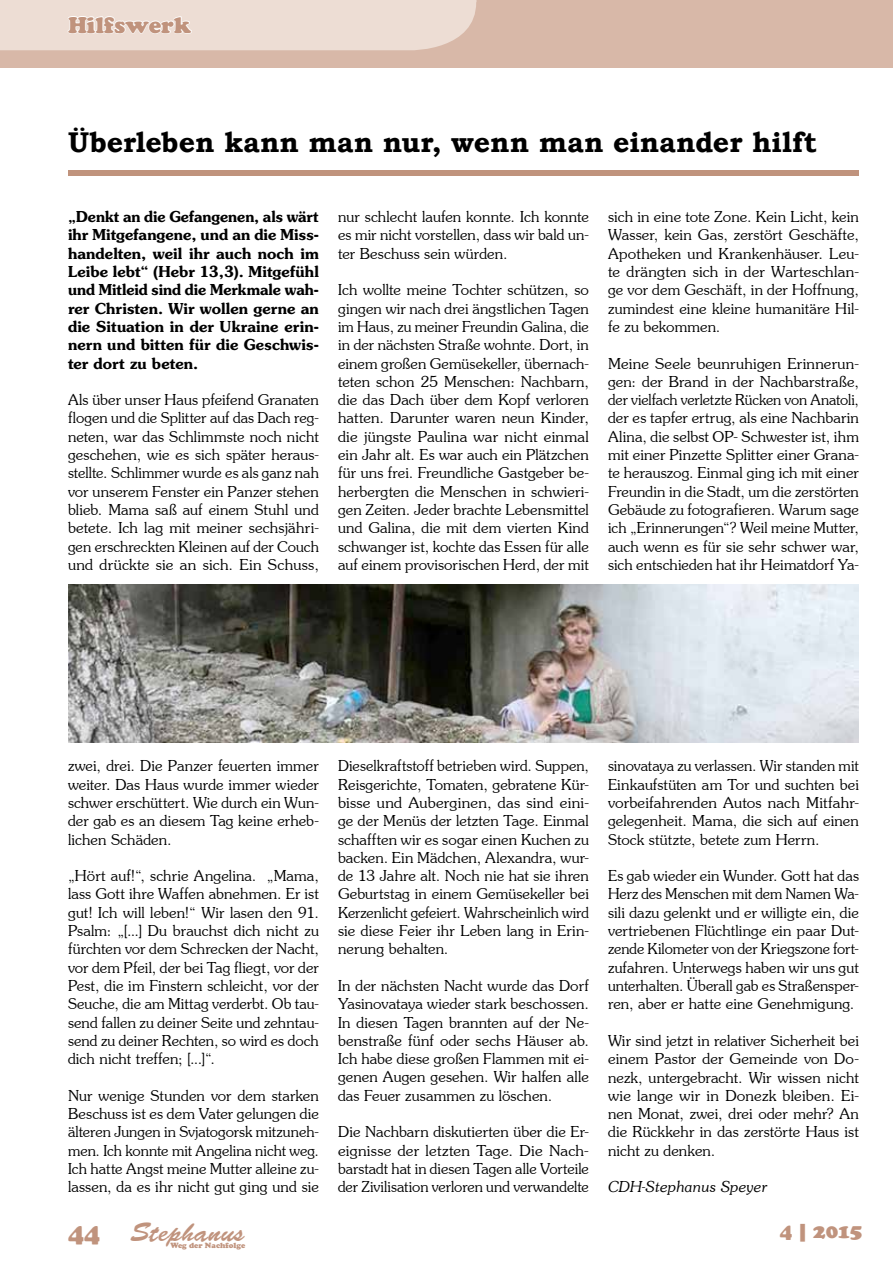
<style>
.page{position:relative;width:893px;height:1263px;background:#fff}
.page>*{position:absolute;margin:0;border:0;box-sizing:border-box;transform-origin:0 0}
.t1{font:700 28.5px "Bookman Old Style";color:#000}
.t2{font:27px "Banff Plain";letter-spacing:.02em;color:#c0937d}
.t3{font:25.5px "Cooper Black Std";color:#c0937d}
.t4{font:22.5px "Cooper Black Std";color:#c0937d}
.t5{font:900 21px "Cooper";color:#c0937d}
.t6{font:15px/18.3px "Southern Plain";letter-spacing:.005em;color:#000;text-align:justify}
.t7{font:700 15px/18.3px "Southern";letter-spacing:.005em;color:#000;text-align:justify}
.t8{font:italic 15px "Southern";letter-spacing:-.005em;color:#000}
.t9{font:7.5px "Cooper Black Std";color:#c0937d}
</style>
<div class="page">
<div style="left:0;top:0;width:892px;height:68px;background:#d8b8a8"></div>
<svg style="left:0;top:0;width:477px;height:51px;background:#ecdcd3"></svg>
<div style="left:68px;top:170px;width:791px;height:6px;background:#c0937d"></div>
<img style="left:68px;top:585px;width:791px;height:157px">
<h3 class="t4" style="left:68px;top:11px;width:125px">Hilfswerk</h3>
<h1 class="t1" style="left:68px;top:122px;width:750px">Überleben kann man nur, wenn man einander hilft</h1>
<p class="t7" style="left:68px;top:207px;width:252px">„Denkt an die Gefangenen, als wärt ihr Mitgefangene, und an die Miss&shy;handelten, weil ihr auch noch im Leibe lebt“ (Hebr 13,3). Mitgefühl und Mitleid sind die Merkmale wah&shy;rer Christen. Wir wollen gerne an die Situation in der Ukraine erin&shy;nern und bitten für die Geschwis&shy;ter dort zu beten.</p>
<p class="t6" style="left:68px;top:390px;width:252px">Als über unser Haus pfeifend Granaten flogen und die Splitter auf das Dach reg&shy;neten, war das Schlimmste noch nicht geschehen, wie es sich später heraus&shy;stellte. Schlimmer wurde es als ganz nah vor unserem Fenster ein Panzer stehen blieb. Mama saß auf einem Stuhl und betete. Ich lag mit meiner sechsjähri&shy;gen erschreckten Kleinen auf der Couch und drückte sie an sich. Ein Schuss,</p>
<p class="t6" style="left:338px;top:207px;width:252px">nur schlecht laufen konnte. Ich konnte es mir nicht vorstellen, dass wir bald un&shy;ter Beschuss sein würden.</p>
<p class="t6" style="left:338px;top:280px;width:252px">Ich wollte meine Tochter schützen, so gingen wir nach drei ängstlichen Tagen im Haus, zu meiner Freundin Galina, die in der nächsten Straße wohnte. Dort, in einem großen Gemüsekeller, übernach&shy;teten schon 25 Menschen: Nachbarn, die das Dach über dem Kopf verloren hatten. Darunter waren neun Kinder, die jüngste Paulina war nicht einmal ein Jahr alt. Es war auch ein Plätzchen für uns frei. Freundliche Gastgeber be&shy;herbergten die Menschen in schwieri&shy;gen Zeiten. Jeder brachte Lebensmittel und Galina, die mit dem vierten Kind schwanger ist, kochte das Essen für alle auf einem provisorischen Herd, der mit</p>
<p class="t6" style="left:608px;top:207px;width:252px">sich in eine tote Zone. Kein Licht, kein Wasser, kein Gas, zerstört Geschäfte, Apotheken und Krankenhäuser. Leu&shy;te drängten sich in der Warteschlan&shy;ge vor dem Geschäft, in der Hoffnung, zumindest eine kleine humanitäre Hil&shy;fe zu bekommen.</p>
<p class="t6" style="left:608px;top:354px;width:252px">Meine Seele beunruhigen Erinnerun&shy;gen: der Brand in der Nachbarstraße, der vielfach verletzte Rücken von Anatoli, der es tapfer ertrug, als eine Nachbarin Alina, die selbst OP- Schwester ist, ihm mit einer Pinzette Splitter einer Grana&shy;te herauszog. Einmal ging ich mit einer Freundin in die Stadt, um die zerstörten Gebäude zu fotografieren. Warum sage ich „Erinnerungen“? Weil meine Mutter, auch wenn es für sie sehr schwer war, sich entschieden hat ihr Heimatdorf Ya-</p>
<p class="t6" style="left:68px;top:756px;width:252px">zwei, drei. Die Panzer feuerten immer weiter. Das Haus wurde immer wieder schwer erschüttert. Wie durch ein Wun&shy;der gab es an diesem Tag keine erheb&shy;lichen Schäden.</p>
<p class="t6" style="left:68px;top:866px;width:252px">„Hört auf!“, schrie Angelina. „Mama, lass Gott ihre Waffen abnehmen. Er ist gut! Ich will leben!“ Wir lasen den 91.<br>Psalm: „[...] Du brauchst dich nicht zu fürchten vor dem Schrecken der Nacht, vor dem Pfeil, der bei Tag fliegt, vor der Pest, die im Finstern schleicht, vor der Seuche, die am Mittag verderbt. Ob tau&shy;send fallen zu deiner Seite und zehntau&shy;send zu deiner Rechten, so wird es doch dich nicht treffen; [...]“.</p>
<p class="t6" style="left:68px;top:1086px;width:252px">Nur wenige Stunden vor dem starken Beschuss ist es dem Vater gelungen die älteren Jungen in Svjatogorsk mitzuneh&shy;men. Ich konnte mit Angelina nicht weg.<br>Ich hatte Angst meine Mutter alleine zu&shy;lassen, da es ihr nicht gut ging und sie</p>
<p class="t6" style="left:338px;top:756px;width:252px">Dieselkraftstoff betrieben wird. Suppen, Reisgerichte, Tomaten, gebratene Kür&shy;bisse und Auberginen, das sind eini&shy;ge der Menüs der letzten Tage. Einmal schafften wir es sogar einen Kuchen zu backen. Ein Mädchen, Alexandra, wur&shy;de 13 Jahre alt. Noch nie hat sie ihren Geburtstag in einem Gemüsekeller bei Kerzenlicht gefeiert. Wahrscheinlich wird sie diese Feier ihr Leben lang in Erin&shy;nerung behalten.</p>
<p class="t6" style="left:338px;top:976px;width:252px">In der nächsten Nacht wurde das Dorf Yasinovataya wieder stark beschossen.<br>In diesen Tagen brannten auf der Ne&shy;benstraße fünf oder sechs Häuser ab.<br>Ich habe diese großen Flammen mit ei&shy;genen Augen gesehen. Wir halfen alle das Feuer zusammen zu löschen.</p>
<p class="t6" style="left:338px;top:1122px;width:252px">Die Nachbarn diskutierten über die Er&shy;eignisse der letzten Tage. Die Nach&shy;barstadt hat in diesen Tagen alle Vorteile der Zivilisation verloren und verwandelte</p>
<p class="t6" style="left:608px;top:756px;width:252px">sinovataya zu verlassen. Wir standen mit Einkaufstüten am Tor und suchten bei vorbeifahrenden Autos nach Mitfahr&shy;gelegenheit. Mama, die sich auf einen Stock stützte, betete zum Herrn.</p>
<p class="t6" style="left:608px;top:866px;width:252px">Es gab wieder ein Wunder. Gott hat das Herz des Menschen mit dem Namen Wa&shy;sili dazu gelenkt und er willigte ein, die vertriebenen Flüchtlinge ein paar Dut&shy;zende Kilometer von der Kriegszone fort&shy;zufahren. Unterwegs haben wir uns gut unterhalten. Überall gab es Straßensper&shy;ren, aber er hatte eine Genehmigung.</p>
<p class="t6" style="left:608px;top:1031px;width:252px">Wir sind jetzt in relativer Sicherheit bei einem Pastor der Gemeinde von Do&shy;nezk, untergebracht. Wir wissen nicht wie lange wir in Donezk bleiben. Ei&shy;nen Monat, zwei, drei oder mehr? An die Rückkehr in das zerstörte Haus ist nicht zu denken.</p>
<p class="t8" style="left:608px;top:1178px;width:161px">CDH-Stephanus Speyer</p>
<h3 class="t3" style="left:68px;top:1218px;width:34px">44</h3>
<h2 class="t2" style="left:130px;top:1217px;width:116px">Stephanus</h2>
<h3 class="t5" style="left:780px;top:1218px;width:84px">4 | 2015</h3>
<p class="t9" style="left:170px;top:1241px;width:76px">Weg der Nachfolge</p>
</div>
